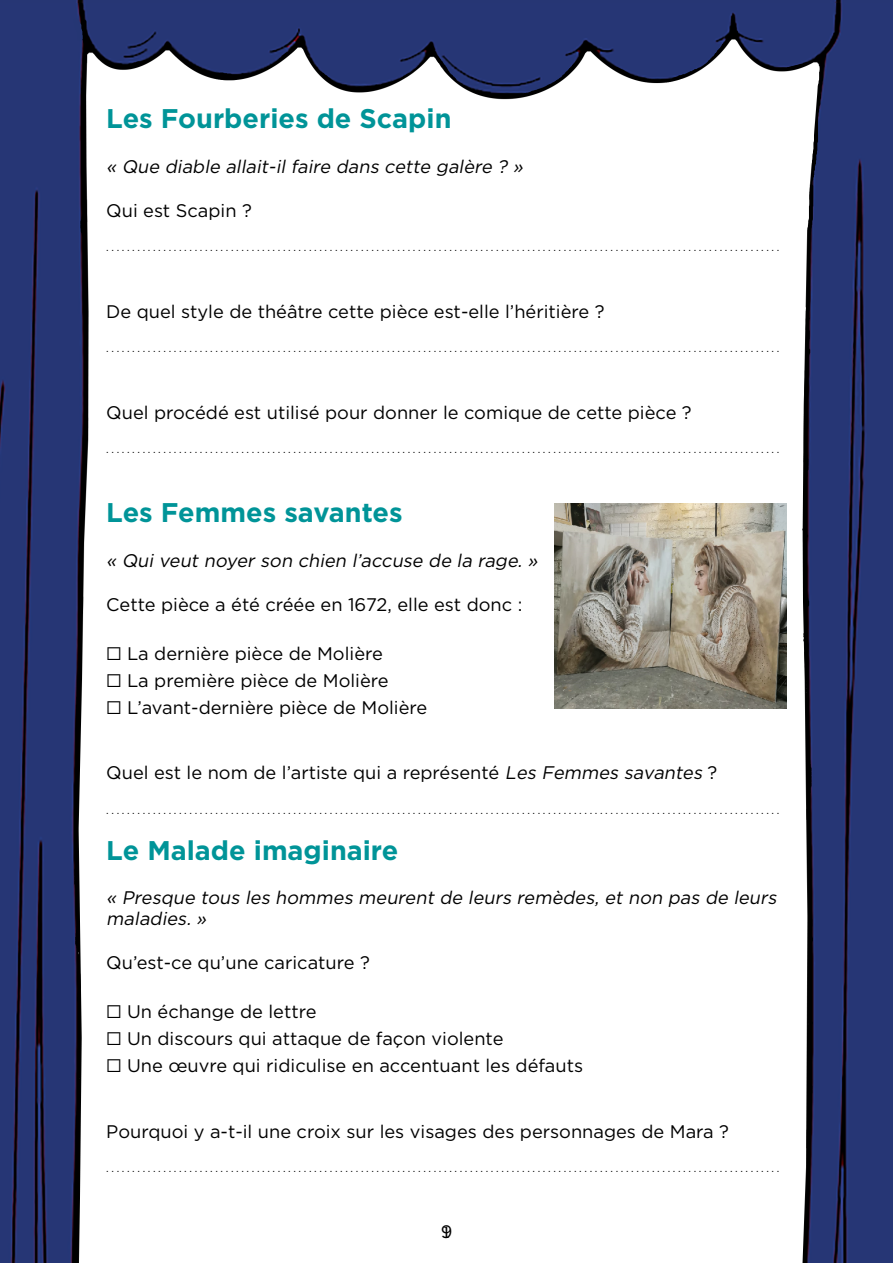
<style>
.page{position:relative;width:893px;height:1263px;background:#fff}
.page>*{position:absolute;margin:0;border:0;box-sizing:border-box;transform-origin:0 0}
.t1{font:700 27px "Gotham";color:#009498}
.t2{font:18.3px "Gotham";color:#000}
.t3{font:italic 18.3px/21.9px "Gotham";color:#000}
.t4{font:18px "Gotham";color:#000}
.t5{font:10.5px "Gotham";color:#000}
.s1{font-style:italic}
.s2{font-family:"Minion Pro"}
</style>
<div class="page">
<img style="left:0;top:3px;width:893px;height:1260px">
<hr style="left:0;top:0;width:893px;height:3px;background:#263674">
<img style="left:554px;top:504px;width:233px;height:204px">
<p class="t1" style="left:106px;top:100px;width:347px">Les Fourberies de Scapin</p>
<p class="t3" style="left:106px;top:155px;width:422px">« Que diable allait-il faire dans cette galère ? »</p>
<p class="t2" style="left:106px;top:198px;width:147px">Qui est Scapin ?</p>
<p class="t5" style="left:106px;top:241px;width:675px">..................................................................................................................................</p>
<p class="t2" style="left:106px;top:299px;width:500px">De quel style de théâtre cette pièce est-elle l’héritière ?</p>
<p class="t5" style="left:106px;top:342px;width:675px">..................................................................................................................................</p>
<p class="t2" style="left:106px;top:401px;width:587px">Quel procédé est utilisé pour donner le comique de cette pièce ?</p>
<p class="t5" style="left:106px;top:443px;width:675px">..................................................................................................................................</p>
<p class="t1" style="left:106px;top:495px;width:298px">Les Femmes savantes</p>
<p class="t3" style="left:106px;top:549px;width:437px">« Qui veut noyer son chien l’accuse de la rage. »</p>
<p class="t2" style="left:106px;top:593px;width:417px">Cette pièce a été créée en 1672, elle est donc :</p>
<p class="t2" style="left:106px;top:641px;width:278px">□ La dernière pièce de Molière</p>
<p class="t2" style="left:106px;top:668px;width:284px">□ La première pièce de Molière</p>
<p class="t2" style="left:106px;top:695px;width:322px">□ L’avant-dernière pièce de Molière</p>
<p class="t2" style="left:106px;top:761px;width:613px">Quel est le nom de l’artiste qui a représenté <span class="s1">Les Femmes savantes</span> ?</p>
<p class="t5" style="left:106px;top:803px;width:675px">..................................................................................................................................</p>
<p class="t1" style="left:106px;top:832px;width:294px">Le Malade imaginaire</p>
<p class="t3" style="left:106px;top:886px;width:676px">« Presque tous les hommes meurent de leurs remèdes, et non pas de leurs maladies. »</p>
<p class="t2" style="left:106px;top:951px;width:265px">Qu’est-ce qu’une caricature ?</p>
<p class="t2" style="left:106px;top:1000px;width:212px">□ Un échange de lettre</p>
<p class="t2" style="left:106px;top:1027px;width:399px">□ Un discours qui attaque de façon violente</p>
<p class="t2" style="left:106px;top:1054px;width:478px">□ Une œuvre qui ridiculise en accentuant les défauts</p>
<p class="t2" style="left:106px;top:1119px;width:624px">Pourquoi y a-t-il une croix sur les visages des personnages de Mara ?</p>
<p class="t5" style="left:106px;top:1162px;width:675px">..................................................................................................................................</p>
<p class="t4" style="left:441px;top:1220px;width:13px">9<span class="s2">1</span></p>
</div>
